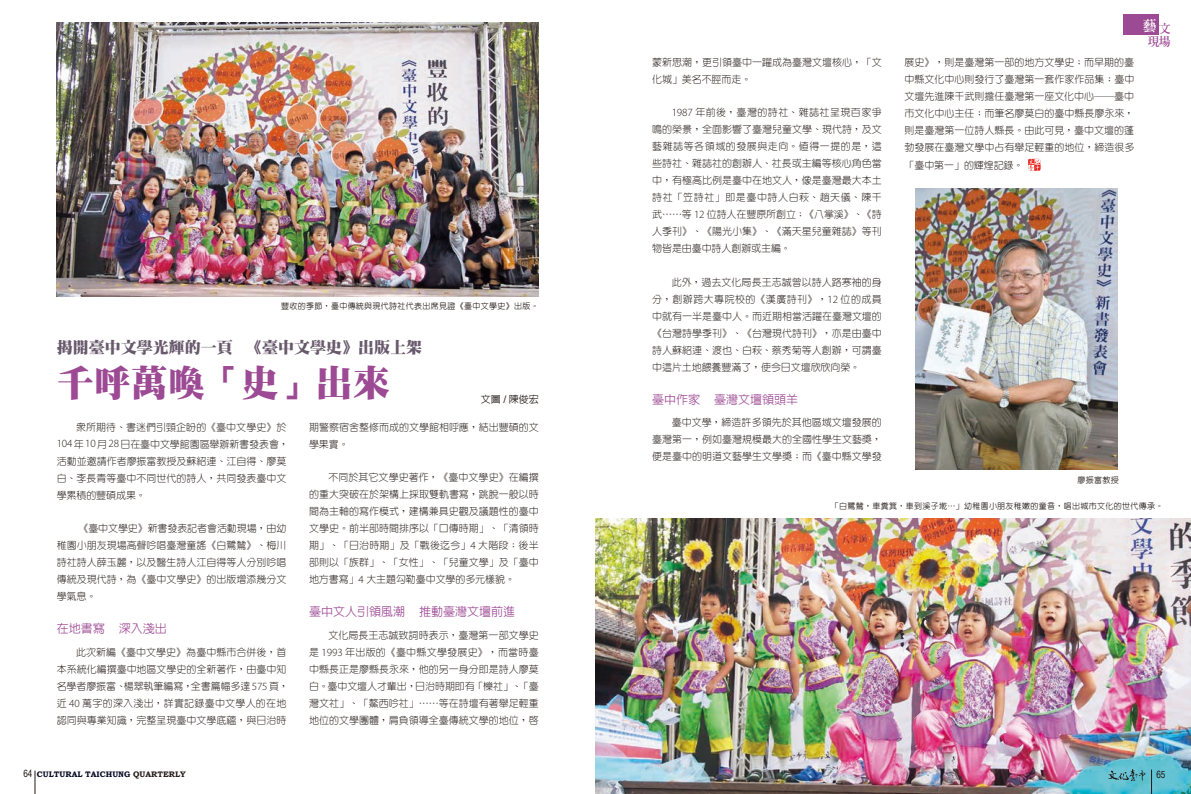
<style>
.page{position:relative;width:1191px;height:794px;background:#fff}
.page>*{position:absolute;margin:0;border:0;box-sizing:border-box;transform-origin:0 0}
.t1{font:37px "DF Ming Std W12";color:#9d4a94}
.t2{font:16px "DF Ming Std W12";color:#68596c}
.t3{font:800 14px "AR Ming B5";color:#fff}
.t4{font:500 12px "AR Hei B5";color:#9d4a94}
.t5{font:800 12px "AR Ming B5";color:#9d4a94}
.t6{font:300 10px/17px "AR Yuan B5";color:#231916;text-align:justify}
.t7{font:500 10px "AR Hei B5";color:#231916}
.t8{font:10px "Arial Narrow";color:#231916}
.t9{font:500 8px "AR Yuan B5";letter-spacing:.04em;color:#231916}
.t10{font:700 8px "Bookman Old Style";color:#050921}
.s1{font-family:"Arial";font-weight:400;font-size:10.5px}
.s2{font-family:"Myriad Pro";font-size:11px}
.s3{font-family:"Arial Narrow";font-weight:400;font-size:10px;color:#231916}
.s4{color:#231916}
</style>
<div class="page">
<svg style="left:35px;top:770px;width:1px;height:24px"></svg>
<div style="left:1123px;top:14px;width:35px;height:20px;background:#9d4a94"></div>
<img style="left:57px;top:23px;width:482px;height:273px">
<svg style="left:1028px;top:159px;width:13px;height:12px"></svg>
<img style="left:915px;top:188px;width:202px;height:282px">
<img style="left:595px;top:519px;width:596px;height:275px">
<svg style="left:1151px;top:769px;width:1px;height:25px"></svg>
<svg style="left:1107px;top:769px;width:38px;height:12px"></svg>
<p class="t9" style="left:281px;top:302px;width:259px">豐收的季節，臺中傳統與現代詩社代表出席見證《臺中文學史》出版。</p>
<h2 class="t2" style="left:57px;top:339px;width:367px">揭開臺中文學光輝的一頁 《臺中文學史》出版上架</h2>
<h1 class="t1" style="left:57px;top:362px;width:334px">千呼萬喚「史」出來</h1>
<p class="t7" style="left:481px;top:394px;width:59px">文圖 <span class="s1">/</span> 陳俊宏</p>
<p class="t6" style="left:57px;top:418px;width:234px;text-align:left;text-indent:19px">眾所期待、書迷們引頸企盼的《臺中文學史》於<br><span class="s2">104</span>年<span class="s2">10</span>月<span class="s2">28</span>日在臺中文學館園區舉辦新書發表會，活動並邀請作者廖振富教授及蘇紹連、江自得、廖莫白、李長青等臺中不同世代的詩人，共同發表臺中文學累積的豐碩成果。</p>
<p class="t6" style="left:57px;top:520px;width:231px;text-indent:22px">《臺中文學史》新書發表記者會活動現場，由幼稚園小朋友現場高聲吟唱臺灣童謠《白鷺鷥》、梅川詩社詩人薛玉麗，以及醫生詩人江自得等人分別吟唱傳統及現代詩，為《臺中文學史》的出版增添幾分文學氣息。</p>
<p class="t4" style="left:57px;top:622px;width:112px">在地書寫 深入淺出</p>
<p class="t6" style="left:57px;top:643px;width:234px;text-align:left;text-indent:19px">此次新編《臺中文學史》為臺中縣市合併後，首本系統化編撰臺中地區文學史的全新著作，由臺中知名學者廖振富、楊翠執筆編寫，全書篇幅多達<span class="s2">575</span>頁，近 <span class="s2">40</span> 萬字的深入淺出，詳實記錄臺中文學人的在地認同與專業知識，完整呈現臺中文學底蘊，與日治時</p>
<p class="t10" style="left:23px;top:769px;width:164px"><span class="s3">64</span> CULTURAL TAICHUNG <span class="s4">QUARTERLY</span></p>
<p class="t6" style="left:309px;top:418px;width:231px">期警察宿舍整修而成的文學館相呼應，結出豐碩的文學果實。</p>
<p class="t6" style="left:309px;top:469px;width:231px;text-indent:19px">不同於其它文學史著作，《臺中文學史》在編撰的重大突破在於架構上採取雙軌書寫，跳脫一般以時間為主軸的寫作模式，建構兼具史觀及議題性的臺中文學史。前半部時間排序以「口傳時期」、「清領時期」、「日治時期」及「戰後迄今」<span class="s2">4</span> 大階段；後半部則以「族群」、「女性」、「兒童文學」及「臺中地方書寫」<span class="s2">4</span> 大主題勾勒臺中文學的多元樣貌。</p>
<p class="t4" style="left:309px;top:605px;width:208px">臺中文人引領風潮 推動臺灣文壇前進</p>
<p class="t6" style="left:309px;top:626px;width:231px;text-indent:19px">文化局長王志誠致詞時表示，臺灣第一部文學史是 <span class="s2">1993</span> 年出版的《臺中縣文學發展史》，而當時臺中縣長正是廖縣長永來，他的另一身分即是詩人廖莫白。臺中文壇人才輩出，日治時期即有「櫟社」、「臺灣文社」、「鰲西吟社」⋯⋯等在詩壇有著舉足輕重地位的文學團體，肩負領導全臺傳統文學的地位，啟</p>
<p class="t6" style="left:652px;top:53px;width:231px">蒙新思潮，更引領臺中一躍成為臺灣文壇核心，「文化城」美名不脛而走。</p>
<p class="t6" style="left:652px;top:104px;width:231px;text-indent:19px"><span class="s2">1987</span> 年前後，臺灣的詩社、雜誌社呈現百家爭鳴的榮景，全面影響了臺灣兒童文學、現代詩，及文藝雜誌等各領域的發展與走向。值得一提的是，這些詩社、雜誌社的創辦人、社長或主編等核心角色當中，有極高比例是臺中在地文人，像是臺灣最大本土詩社「笠詩社」即是臺中詩人白萩、趙天儀、陳千武⋯⋯等 <span class="s2">12</span> 位詩人在豐原所創立；《八掌溪》、《詩人季刊》、《陽光小集》、《滿天星兒童雜誌》等刊物皆是由臺中詩人創辦或主編。</p>
<p class="t6" style="left:652px;top:274px;width:231px;text-indent:19px">此外，過去文化局長王志誠曾以詩人路寒袖的身分，創辦跨大專院校的《漢廣詩刊》，<span class="s2">12</span> 位的成員中就有一半是臺中人。而近期相當活躍在臺灣文壇的《台灣詩學季刊》、《台灣現代詩刊》，亦是由臺中詩人蘇紹連、渡也、白萩、蔡秀菊等人創辦，可謂臺中這片土地餵養豐滿了，使今日文壇欣欣向榮。</p>
<p class="t4" style="left:652px;top:393px;width:148px">臺中作家 臺灣文壇領頭羊</p>
<p class="t6" style="left:652px;top:414px;width:231px;text-indent:19px">臺中文學，締造許多領先於其他區域文壇發展的臺灣第一，例如臺灣規模最大的全國性學生文藝獎，便是臺中的明道文藝學生文學獎；而《臺中縣文學發</p>
<p class="t6" style="left:904px;top:53px;width:231px">展史》，則是臺灣第一部的地方文學史；而早期的臺中縣文化中心則發行了臺灣第一套作家作品集；臺中文壇先進陳千武則擔任臺灣第一座文化中心──臺中市文化中心主任；而筆名廖莫白的臺中縣長廖永來，則是臺灣第一位詩人縣長。由此可見，臺中文壇的蓬勃發展在臺灣文學中占有舉足輕重的地位，締造很多</p>
<p class="t6" style="left:904px;top:156px;width:120px">「臺中第一」的輝煌記錄。</p>
<h3 class="t3" style="left:1142px;top:19px;width:30px">藝<sub>文</sub></h3>
<p class="t5" style="left:1147px;top:35px;width:25px">現場</p>
<p class="t9" style="left:1077px;top:476px;width:43px">廖振富教授</p>
<p class="t9" style="left:831px;top:502px;width:334px">「白鷺鷥，車糞箕，車到溪子墘⋯」幼稚園小朋友稚嫩的童音，唱出城市文化的世代傳承。</p>
<p class="t8" style="left:1156px;top:766px;width:11px">65</p>
</div>
